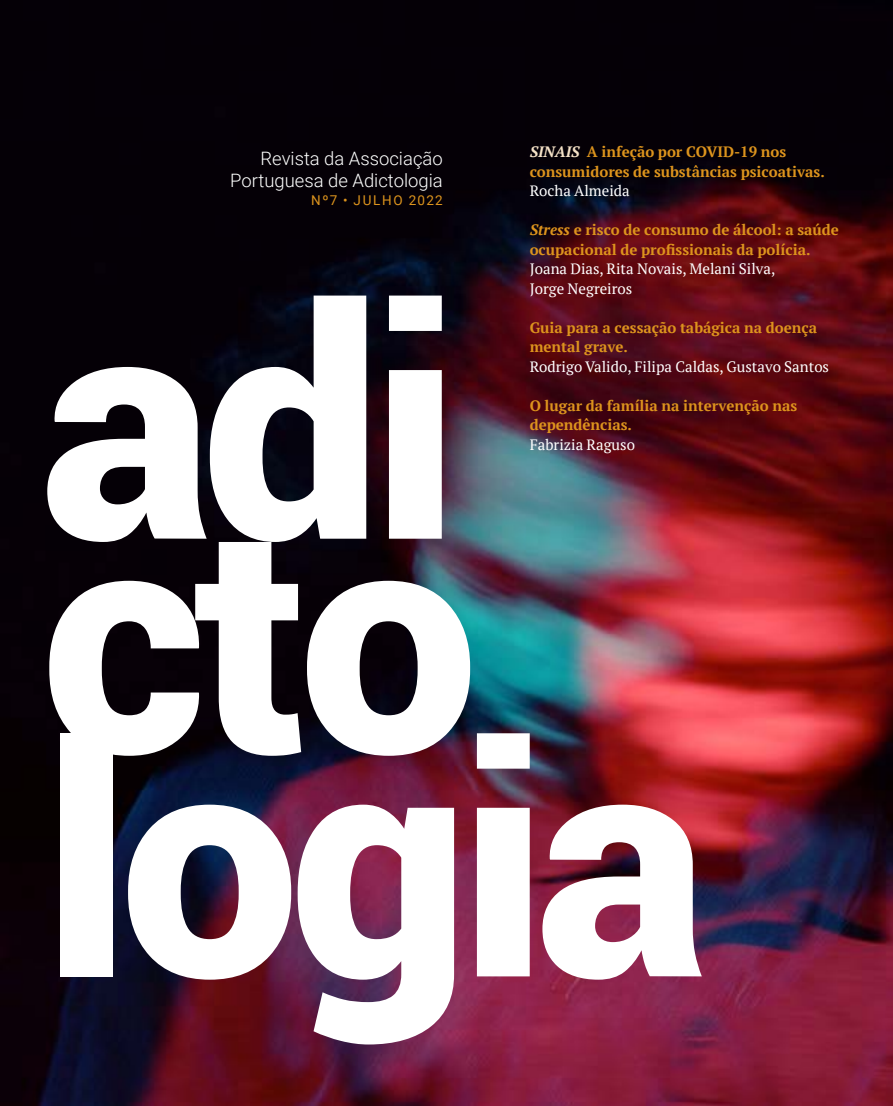
<style>
.page{position:relative;width:893px;height:1106px;background:#fff}
.page>*{position:absolute;margin:0;border:0;box-sizing:border-box;transform-origin:0 0}
.t1{font:300 18.45px/22.2px "Roboto";color:#fff;text-align:right}
.t2{font:700 15px/19.5px "PT Serif";color:#dd941d}
.t3{font:15px/19.5px "PT Serif";color:#fff}
.t4{font:13.5px "Roboto";letter-spacing:.11em;color:#dd941d}
.s1{font-style:italic;color:#f6e3c8}
.s2{font-style:italic}
</style>
<div class="page">
<img style="left:0;top:0;width:893px;height:1106px">
<svg style="left:47px;top:295px;width:423px;height:460px"></svg>
<div style="left:60px;top:733px;width:52px;height:243px;background:#fff"></div>
<svg style="left:128px;top:804px;width:163px;height:175px"></svg>
<svg style="left:298px;top:804px;width:156px;height:240px"></svg>
<svg style="left:477px;top:733px;width:53px;height:243px"></svg>
<svg style="left:542px;top:804px;width:160px;height:175px"></svg>
<p class="t1" style="left:230px;top:147px;width:214px">Revista da Associação<br>Portuguesa de Adictologia</p>
<p class="t4" style="left:311px;top:191px;width:133px">Nº7 • JULHO 2022</p>
<p class="t2" style="left:530px;top:142px;width:297px"><span class="s1">SINAIS</span> A infeção por COVID‑19 nos consumidores de substâncias psicoativas.</p>
<p class="t3" style="left:530px;top:181px;width:102px">Rocha Almeida</p>
<p class="t2" style="left:530px;top:220px;width:311px"><span class="s2">Stress</span> e risco de consumo de álcool: a saúde ocupacional de profissionais da polícia.</p>
<p class="t3" style="left:530px;top:259px;width:247px">Joana Dias, Rita Novais, Melani Silva,<br>Jorge Negreiros</p>
<p class="t2" style="left:530px;top:317px;width:289px">Guia para a cessação tabágica na doença mental grave.</p>
<p class="t3" style="left:530px;top:356px;width:301px">Rodrigo Valido, Filipa Caldas, Gustavo Santos</p>
<p class="t2" style="left:530px;top:395px;width:269px">O lugar da família na intervenção nas dependências.</p>
<p class="t3" style="left:530px;top:434px;width:107px">Fabrizia Raguso</p>
</div>
